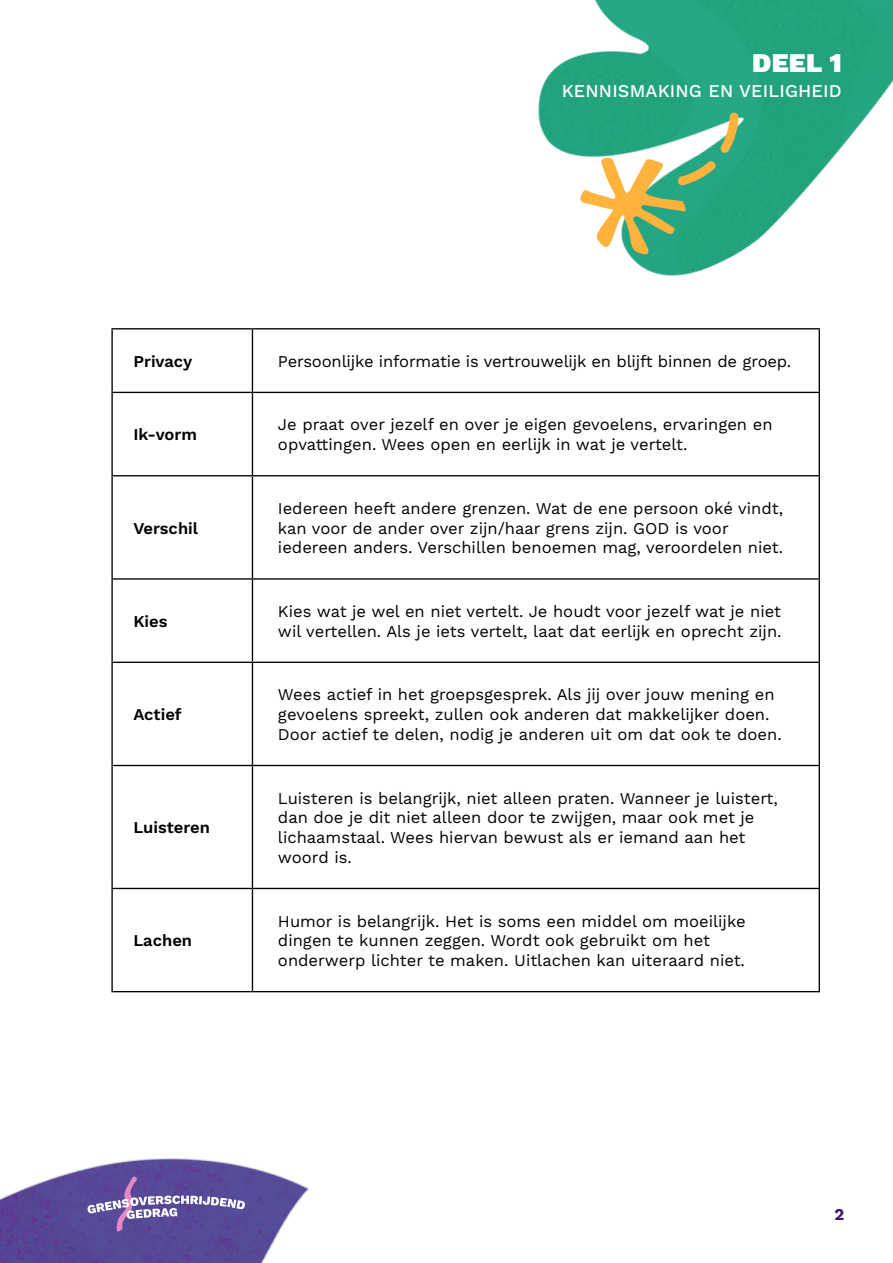
<style>
.page{position:relative;width:893px;height:1263px;background:#fff}
.page>*{position:absolute;margin:0;border:0;box-sizing:border-box;transform-origin:0 0}
.t1{font:900 27px "Work Sans";color:#fff}
.t2{font:500 18px "Work Sans";letter-spacing:.01em;color:#fff}
.t3{font:16.5px/19.8px "Work Sans";color:#000}
.t4{font:600 16.5px "Work Sans";color:#000}
.t5{font:700 16.5px "Work Sans";color:#391470}
</style>
<div class="page">
<img style="left:475px;top:0;width:418px;height:344px">
<svg style="left:578px;top:111px;width:161px;height:145px"></svg>
<img style="left:0;top:1158px;width:309px;height:105px">
<svg style="left:87px;top:1176px;width:158px;height:57px;background:#6e60a5"></svg>
<hr style="left:111px;top:328px;width:141px;height:1px;background:#000">
<hr style="left:111px;top:329px;width:2px;height:63px;background:#000">
<hr style="left:252px;top:328px;width:568px;height:1px;background:#000">
<hr style="left:252px;top:329px;width:1px;height:63px;background:#000">
<hr style="left:819px;top:329px;width:1px;height:63px;background:#000">
<hr style="left:111px;top:392px;width:141px;height:1px;background:#000">
<hr style="left:111px;top:393px;width:2px;height:82px;background:#000">
<hr style="left:252px;top:392px;width:568px;height:1px;background:#000">
<hr style="left:252px;top:393px;width:1px;height:82px;background:#000">
<hr style="left:819px;top:393px;width:1px;height:82px;background:#000">
<hr style="left:111px;top:475px;width:141px;height:1px;background:#000">
<hr style="left:111px;top:476px;width:2px;height:102px;background:#000">
<hr style="left:252px;top:475px;width:568px;height:1px;background:#000">
<hr style="left:252px;top:476px;width:1px;height:102px;background:#000">
<hr style="left:819px;top:476px;width:1px;height:102px;background:#000">
<hr style="left:111px;top:578px;width:141px;height:2px;background:#000">
<hr style="left:111px;top:580px;width:2px;height:82px;background:#000">
<hr style="left:252px;top:578px;width:568px;height:2px;background:#000">
<hr style="left:252px;top:580px;width:1px;height:82px;background:#000">
<hr style="left:819px;top:580px;width:1px;height:82px;background:#000">
<hr style="left:111px;top:662px;width:141px;height:1px;background:#000">
<hr style="left:111px;top:663px;width:2px;height:102px;background:#000">
<hr style="left:252px;top:662px;width:568px;height:1px;background:#000">
<hr style="left:252px;top:663px;width:1px;height:102px;background:#000">
<hr style="left:819px;top:663px;width:1px;height:102px;background:#000">
<hr style="left:111px;top:765px;width:141px;height:1px;background:#000">
<hr style="left:111px;top:766px;width:2px;height:122px;background:#000">
<hr style="left:252px;top:765px;width:568px;height:1px;background:#000">
<hr style="left:252px;top:766px;width:1px;height:122px;background:#000">
<hr style="left:819px;top:766px;width:1px;height:122px;background:#000">
<hr style="left:111px;top:888px;width:141px;height:1px;background:#000">
<hr style="left:111px;top:889px;width:2px;height:102px;background:#000">
<hr style="left:252px;top:888px;width:568px;height:1px;background:#000">
<hr style="left:252px;top:889px;width:1px;height:102px;background:#000">
<hr style="left:819px;top:889px;width:1px;height:102px;background:#000">
<hr style="left:111px;top:991px;width:141px;height:1px;background:#000">
<hr style="left:252px;top:991px;width:568px;height:1px;background:#000">
<h1 class="t1" style="left:752px;top:47px;width:91px">DEEL 1</h1>
<p class="t2" style="left:562px;top:81px;width:282px">KENNISMAKING EN VEILIGHEID</p>
<p class="t4" style="left:133px;top:352px;width:60px">Privacy</p>
<p class="t3" style="left:278px;top:352px;width:515px">Persoonlijke informatie is vertrouwelijk en blijft binnen de groep.</p>
<p class="t4" style="left:133px;top:425px;width:65px">Ik-vorm</p>
<p class="t3" style="left:278px;top:416px;width:496px">Je praat over jezelf en over je eigen gevoelens, ervaringen en opvattingen. Wees open en eerlijk in wat je vertelt.</p>
<p class="t4" style="left:133px;top:518px;width:66px">Verschil</p>
<p class="t3" style="left:278px;top:499px;width:507px">Iedereen heeft andere grenzen. Wat de ene persoon oké vindt, kan voor de ander over zijn/haar grens zijn. GOD is voor iedereen anders. Verschillen benoemen mag, veroordelen niet.</p>
<p class="t4" style="left:133px;top:612px;width:36px">Kies</p>
<p class="t3" style="left:278px;top:602px;width:505px">Kies wat je wel en niet vertelt. Je houdt voor jezelf wat je niet wil vertellen. Als je iets vertelt, laat dat eerlijk en oprecht zijn.</p>
<p class="t4" style="left:133px;top:705px;width:50px">Actief</p>
<p class="t4" style="left:133px;top:818px;width:78px">Luisteren</p>
<p class="t4" style="left:133px;top:931px;width:60px">Lachen</p>
<p class="t3" style="left:278px;top:685px;width:505px">Wees actief in het groepsgesprek. Als jij over jouw mening en gevoelens spreekt, zullen ook anderen dat makkelijker doen.<br>Door actief te delen, nodig je anderen uit om dat ook te doen.</p>
<p class="t3" style="left:278px;top:789px;width:501px">Luisteren is belangrijk, niet alleen praten. Wanneer je luistert, dan doe je dit niet alleen door te zwijgen, maar ook met je lichaamstaal. Wees hiervan bewust als er iemand aan het woord is.</p>
<p class="t3" style="left:278px;top:912px;width:469px">Humor is belangrijk. Het is soms een middel om moeilijke dingen te kunnen zeggen. Wordt ook gebruikt om het onderwerp lichter te maken. Uitlachen kan uiteraard niet.</p>
<p class="t5" style="left:834px;top:1205px;width:11px">2</p>
</div>
